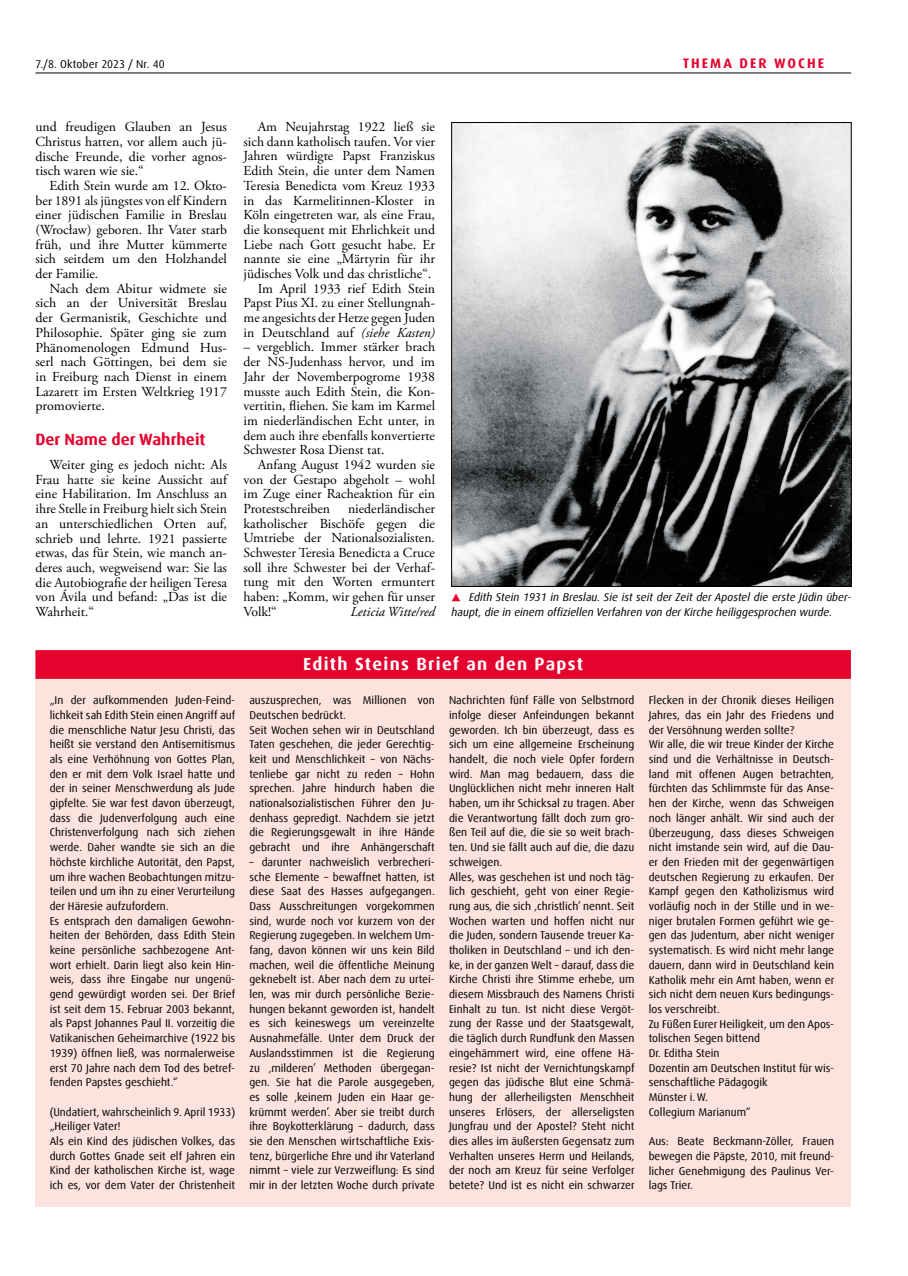
<style>
.page{position:relative;width:908px;height:1276px;background:#fff}
.page>*{position:absolute;margin:0;border:0;box-sizing:border-box;transform-origin:0 0}
.t1{font:700 17.5px "Dax Offc Pro";letter-spacing:.075em;color:#fff}
.t2{font:700 16.25px "Dax Offc Pro";color:#e4032e}
.t3{font:13.75px/14.6px "Adobe Garamond Pro";color:#000;text-align:justify}
.t4{font:italic 13.75px "Adobe Garamond Pro";color:#000}
.t5{font:700 13.75px "Dax Offc Pro";letter-spacing:.15em;color:#e4032e}
.t6{font:11.25px/14.8px "Dax Offc Pro";color:#000}
.t7{font:italic 11.25px/14.8px "Dax Offc Pro";color:#000}
.s1{font-style:italic}
</style>
<div class="page">
<hr style="left:35px;top:73px;width:815px;height:1px;background:#000">
<div style="left:35px;top:650px;width:815px;height:556px;background:#fce3dd"></div>
<div style="left:35px;top:650px;width:815px;height:29px;background:#e4032e"></div>
<img style="left:453px;top:124px;width:396px;height:460px">
<svg style="left:452px;top:593px;width:8px;height:8px"></svg>
<p class="t6" style="left:35px;top:56px;width:131px">7./8. Oktober 2023 / Nr. 40</p>
<p class="t5" style="left:682px;top:54px;width:143px">THEMA DER WOCHE</p>
<p class="t3" style="left:35px;top:120px;width:193px">und freudigen Glauben an Jesus Christus hatten, vor allem auch jü&shy;dische Freunde, die vorher agnos&shy;tisch waren wie sie.“</p>
<p class="t3" style="left:35px;top:179px;width:193px;text-indent:14px">Edith Stein wurde am 12. Okto&shy;ber 1891 als jüngstes von elf Kindern einer jüdischen Familie in Breslau (Wrocław) geboren. Ihr Vater starb früh, und ihre Mutter kümmerte sich seitdem um den Holzhandel der Familie.</p>
<p class="t3" style="left:35px;top:281px;width:193px;text-indent:14px">Nach dem Abitur widmete sie sich an der Universität Breslau der Germanistik, Geschichte und Philosophie. Später ging sie zum Phänomenologen Edmund Hus&shy;serl nach Göttingen, bei dem sie in Freiburg nach Dienst in einem Lazarett im Ersten Weltkrieg 1917 promovierte.</p>
<h2 class="t2" style="left:35px;top:429px;width:171px">Der Name der Wahrheit</h2>
<p class="t3" style="left:35px;top:458px;width:193px;text-indent:14px">Weiter ging es jedoch nicht: Als Frau hatte sie keine Aussicht auf eine Habilitation. Im Anschluss an ihre Stelle in Freiburg hielt sich Stein an unterschiedlichen Orten auf, schrieb und lehrte. 1921 passierte etwas, das für Stein, wie manch an&shy;deres auch, wegweisend war: Sie las die Autobiografie der heiligen Teresa von Ávila und befand: „Das ist die Wahrheit.“</p>
<p class="t3" style="left:243px;top:120px;width:193px;text-align:right">Am Neujahrstag 1922 ließ sie sich dann katholisch taufen. Vor vier Jahren würdigte Papst Franziskus Edith Stein, die unter dem Namen Teresia Benedicta vom Kreuz 1933 in das Karmelitinnen-Kloster in Köln eingetreten war, als eine Frau, die konsequent mit Ehrlichkeit und Liebe nach Gott gesucht habe. Er nannte sie eine „Märtyrin für ihr jüdisches Volk und das christliche“.<br>Im April 1933 rief Edith Stein Papst Pius XI. zu einer Stellungnah&shy;me angesichts der Hetze gegen Juden in Deutschland auf <span class="s1">(siehe Kasten)</span></p>
<p class="t3" style="left:243px;top:340px;width:193px">– vergeblich. Immer stärker brach der NS-Judenhass hervor, und im Jahr der Novemberpogrome 1938 musste auch Edith Stein, die Kon&shy;vertitin, fliehen. Sie kam im Karmel im niederländischen Echt unter, in dem auch ihre ebenfalls konvertierte Schwester Rosa Dienst tat.</p>
<p class="t3" style="left:243px;top:458px;width:193px;text-indent:14px">Anfang August 1942 wurden sie von der Gestapo abgeholt – wohl im Zuge einer Racheaktion für ein Protestschreiben</p>
<p class="t3" style="left:243px;top:502px;width:193px;text-indent:104px">niederländischer katholischer Bischöfe gegen die Umtriebe der Nationalsozialisten.<br>Schwester Teresia Benedicta a Cruce soll ihre Schwester bei der Verhaf&shy;tung mit den Worten ermuntert haben: „Komm, wir gehen für unser Volk!“</p>
<p class="t4" style="left:350px;top:603px;width:86px">Leticia Witte/red</p>
<p class="t7" style="left:451px;top:590px;width:401px;text-indent:18px">Edith Stein 1931 in Breslau. Sie ist seit der Zeit der Apostel die erste Jüdin über&shy;haupt, die in einem offiziellen Verfahren von der Kirche heiliggesprochen wurde.</p>
<p class="t6" style="left:50px;top:693px;width:187px">„In der aufkommenden Juden-Feind&shy;lichkeit sah Edith Stein einen Angriff auf die menschliche Natur Jesu Christi, das heißt sie verstand den Antisemitismus als eine Verhöhnung von Gottes Plan, den er mit dem Volk Israel hatte und der in seiner Menschwerdung als Jude gipfelte. Sie war fest davon überzeugt, dass die Judenverfolgung auch eine Christenverfolgung nach sich ziehen werde. Daher wandte sie sich an die höchste kirchliche Autorität, den Papst, um ihre wachen Beobachtungen mitzu&shy;teilen und um ihn zu einer Verurteilung der Häresie aufzufordern.<br>Es entsprach den damaligen Gewohn&shy;heiten der Behörden, dass Edith Stein keine persönliche sachbezogene Ant&shy;wort erhielt. Darin liegt also kein Hin&shy;weis, dass ihre Eingabe nur ungenü&shy;gend gewürdigt worden sei. Der Brief ist seit dem 15. Februar 2003 bekannt, als Papst Johannes Paul II. vorzeitig die Vatikanischen Geheimarchive (1922 bis 1939) öffnen ließ, was normalerweise erst 70 Jahre nach dem Tod des betref&shy;fenden Papstes geschieht.“</p>
<p class="t6" style="left:50px;top:1104px;width:187px">(Undatiert, wahrscheinlich 9. April 1933) „Heiliger Vater!<br>Als ein Kind des jüdischen Volkes, das durch Gottes Gnade seit elf Jahren ein Kind der katholischen Kirche ist, wage ich es, vor dem Vater der Christenheit</p>
<h1 class="t1" style="left:303px;top:652px;width:281px">Edith Steins Brief an den Papst</h1>
<p class="t6" style="left:249px;top:693px;width:187px">auszusprechen, was Millionen von Deutschen bedrückt.<br>Seit Wochen sehen wir in Deutschland Taten geschehen, die jeder Gerechtig&shy;keit und Menschlichkeit – von Nächs&shy;tenliebe gar nicht zu reden – Hohn sprechen. Jahre hindurch haben die nationalsozialistischen Führer den Ju&shy;denhass gepredigt. Nachdem sie jetzt die Regierungsgewalt in ihre Hände gebracht und ihre Anhängerschaft</p>
<p class="t6" style="left:249px;top:854px;width:187px;text-align:justify">– darunter nachweislich verbrecheri&shy;sche Elemente – bewaffnet hatten, ist diese Saat des Hasses aufgegangen.<br>Dass Ausschreitungen vorgekommen sind, wurde noch vor kurzem von der Regierung zugegeben. In welchem Um&shy;fang, davon können wir uns kein Bild machen, weil die öffentliche Meinung geknebelt ist. Aber nach dem zu urtei&shy;len, was mir durch persönliche Bezie&shy;hungen bekannt geworden ist, handelt es sich keineswegs um vereinzelte Ausnahmefälle. Unter dem Druck der Auslandsstimmen ist die Regierung zu ‚milderen’ Methoden übergegan&shy;gen. Sie hat die Parole ausgegeben, es solle ‚keinem Juden ein Haar ge&shy;krümmt werden’. Aber sie treibt durch ihre Boykotterklärung – dadurch, dass sie den Menschen wirtschaftliche Exis&shy;tenz, bürgerliche Ehre und ihr Vaterland nimmt – viele zur Verzweiflung: Es sind mir in der letzten Woche durch private</p>
<p class="t6" style="left:449px;top:693px;width:187px">Nachrichten fünf Fälle von Selbstmord infolge dieser Anfeindungen bekannt geworden. Ich bin überzeugt, dass es sich um eine allgemeine Erscheinung handelt, die noch viele Opfer fordern wird. Man mag bedauern, dass die Unglücklichen nicht mehr inneren Halt haben, um ihr Schicksal zu tragen. Aber die Verantwortung fällt doch zum gro&shy;ßen Teil auf die, die sie so weit brach&shy;ten. Und sie fällt auch auf die, die dazu schweigen.<br>Alles, was geschehen ist und noch täg&shy;lich geschieht, geht von einer Regie&shy;rung aus, die sich ‚christlich’ nennt. Seit Wochen warten und hoffen nicht nur die Juden, sondern Tausende treuer Ka&shy;tholiken in Deutschland – und ich den&shy;ke, in der ganzen Welt – darauf, dass die Kirche Christi ihre Stimme erhebe, um diesem Missbrauch des Namens Christi Einhalt zu tun. Ist nicht diese Vergöt&shy;zung der Rasse und der Staatsgewalt, die täglich durch Rundfunk den Massen eingehämmert wird, eine offene Hä&shy;resie? Ist nicht der Vernichtungskampf gegen das jüdische Blut eine Schmä&shy;hung der allerheiligsten Menschheit unseres Erlösers, der allerseligsten Jungfrau und der Apostel? Steht nicht dies alles im äußersten Gegensatz zum Verhalten unseres Herrn und Heilands, der noch am Kreuz für seine Verfolger betete? Und ist es nicht ein schwarzer</p>
<p class="t6" style="left:648px;top:693px;width:187px">Flecken in der Chronik dieses Heiligen Jahres, das ein Jahr des Friedens und der Versöhnung werden sollte?<br>Wir alle, die wir treue Kinder der Kirche sind und die Verhältnisse in Deutsch&shy;land mit offenen Augen betrachten, fürchten das Schlimmste für das Anse&shy;hen der Kirche, wenn das Schweigen noch länger anhält. Wir sind auch der Überzeugung, dass dieses Schweigen nicht imstande sein wird, auf die Dau&shy;er den Frieden mit der gegenwärtigen deutschen Regierung zu erkaufen. Der Kampf gegen den Katholizismus wird vorläufig noch in der Stille und in we&shy;niger brutalen Formen geführt wie ge&shy;gen das Judentum, aber nicht weniger systematisch. Es wird nicht mehr lange dauern, dann wird in Deutschland kein Katholik mehr ein Amt haben, wenn er sich nicht dem neuen Kurs bedingungs&shy;los verschreibt.<br>Zu Füßen Eurer Heiligkeit, um den Apos&shy;tolischen Segen bittend<br>Dr. Editha Stein<br>Dozentin am Deutschen Institut für wis&shy;senschaftliche Pädagogik<br>Münster i.W.<br>Collegium Marianum“</p>
<p class="t6" style="left:648px;top:1134px;width:187px;text-align:justify">Aus: Beate Beckmann-Zöller, Frauen bewegen die Päpste, 2010, mit freund&shy;licher Genehmigung des Paulinus Ver&shy;lags Trier.</p>
</div>
